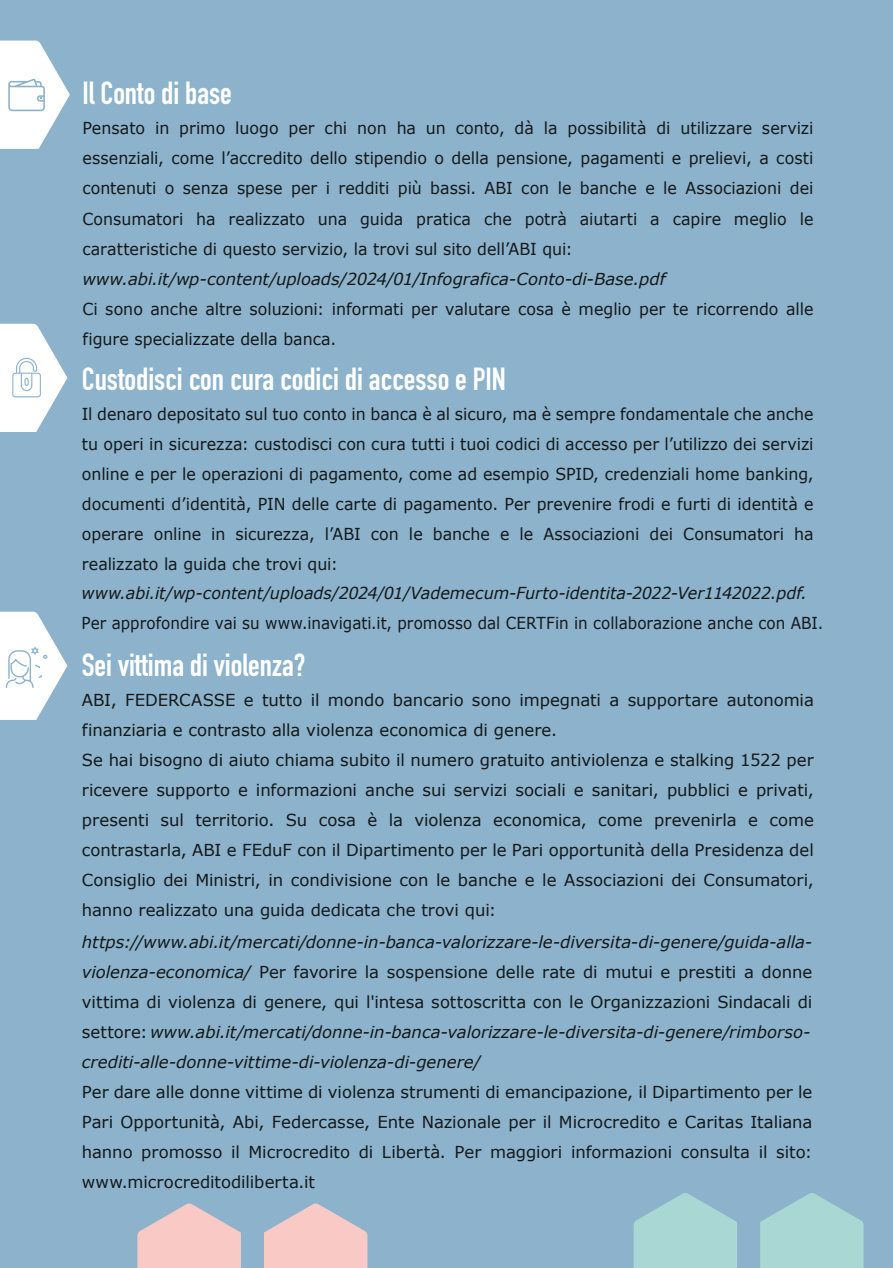
<style>
.page{position:relative;width:893px;height:1268px;background:#fff}
.page>*{position:absolute;margin:0;border:0;box-sizing:border-box;transform-origin:0 0}
.t1{font:700 31.5px "DIN Condensed";color:#fff}
.t2{font:16.5px/30px "Verdana";color:#141819;text-align:justify;scale:.96 1}
.t3{font:16.5px/30px "Verdana";color:#141819}
.t4{font:italic 16.5px/30px "Verdana";letter-spacing:-.005em;color:#141819;text-align:justify}
.t5{font:16.5px "Verdana";color:#141819;scale:.92 1}
.s1{font-style:normal}
</style>
<div class="page">
<div style="left:0;top:0;width:893px;height:1267px;background:#8cb3cb"></div>
<svg style="left:264px;top:1203px;width:103px;height:64px"></svg>
<svg style="left:137px;top:1203px;width:104px;height:64px"></svg>
<svg style="left:760px;top:1193px;width:104px;height:74px"></svg>
<svg style="left:634px;top:1193px;width:103px;height:74px"></svg>
<svg style="left:1px;top:41px;width:69px;height:108px"></svg>
<svg style="left:1px;top:323px;width:66px;height:109px"></svg>
<svg style="left:1px;top:611px;width:66px;height:108px"></svg>
<hr style="left:0;top:0;width:1px;height:1079px;background:#606060">
<h1 class="t1" style="left:82px;top:72px;width:151px">Il Conto di base</h1>
<p class="t2" style="left:82px;top:114px;width:763px">Pensato in primo luogo per chi non ha un conto, dà la possibilità di utilizzare servizi essenziali, come l’accredito dello stipendio o della pensione, pagamenti e prelievi, a costi contenuti o senza spese per i redditi più bassi. ABI con le banche e le Associazioni dei Consumatori ha realizzato una guida pratica che potrà aiutarti a capire meglio le caratteristiche di questo servizio, la trovi sul sito dell’ABI qui:</p>
<p class="t4" style="left:82px;top:264px;width:585px">www.abi.it/wp-content/uploads/2024/01/Infografica-Conto-di-Base.pdf</p>
<p class="t2" style="left:82px;top:294px;width:763px">Ci sono anche altre soluzioni: informati per valutare cosa è meglio per te ricorrendo alle figure specializzate della banca.</p>
<h1 class="t1" style="left:82px;top:357px;width:426px">Custodisci con cura codici di accesso e PIN</h1>
<p class="t2" style="left:82px;top:399px;width:764px">Il denaro depositato sul tuo conto in banca è al sicuro, ma è sempre fondamentale che anche tu operi in sicurezza: custodisci con cura tutti i tuoi codici di accesso per l’utilizzo dei servizi online e per le operazioni di pagamento, come ad esempio SPID, credenziali home banking, documenti d’identità, PIN delle carte di pagamento. Per prevenire frodi e furti di identità e operare online in sicurezza, l’ABI con le banche e le Associazioni dei Consumatori ha realizzato la guida che trovi qui:</p>
<p class="t4" style="left:82px;top:578px;width:727px">www.abi.it/wp-content/uploads/2024/01/Vademecum-Furto-identita-2022-Ver1142022.pdf.</p>
<p class="t5" style="left:82px;top:613px;width:808px">Per approfondire vai su www.inavigati.it, promosso dal CERTFin in collaborazione anche con ABI.</p>
<h1 class="t1" style="left:82px;top:644px;width:225px">Sei vittima di violenza?</h1>
<p class="t3" style="left:82px;top:685px;width:734px">ABI, FEDERCASSE e tutto il mondo bancario sono impegnati a supportare autonomia finanziaria e contrasto alla violenza economica di genere.<br>Se hai bisogno di aiuto chiama subito il numero gratuito antiviolenza e stalking 1522 per ricevere supporto e informazioni anche sui servizi sociali e sanitari, pubblici e privati, presenti sul territorio. Su cosa è la violenza economica, come prevenirla e come contrastarla, ABI e FEduF con il Dipartimento per le Pari opportunità della Presidenza del Consiglio dei Ministri, in condivisione con le banche e le Associazioni dei Consumatori, hanno realizzato una guida dedicata che trovi qui:</p>
<p class="t4" style="left:82px;top:927px;width:732px">https://www.abi.it/mercati/donne-in-banca-valorizzare-le-diversita-di-genere/guida-alla&shy;violenza-economica/ <span class="s1">Per favorire la sospensione delle rate di mutui e prestiti a donne vittima di violenza di genere, qui l'intesa sottoscritta con le Organizzazioni Sindacali di settore:</span> www.abi.it/mercati/donne-in-banca-valorizzare-le-diversita-di-genere/rimborso&shy;crediti-alle-donne-vittime-di-violenza-di-genere/</p>
<p class="t3" style="left:82px;top:1077px;width:732px;text-align:justify">Per dare alle donne vittime di violenza strumenti di emancipazione, il Dipartimento per le Pari Opportunità, Abi, Federcasse, Ente Nazionale per il Microcredito e Caritas Italiana hanno promosso il Microcredito di Libertà. Per maggiori informazioni consulta il sito: www.microcreditodiliberta.it</p>
</div>
